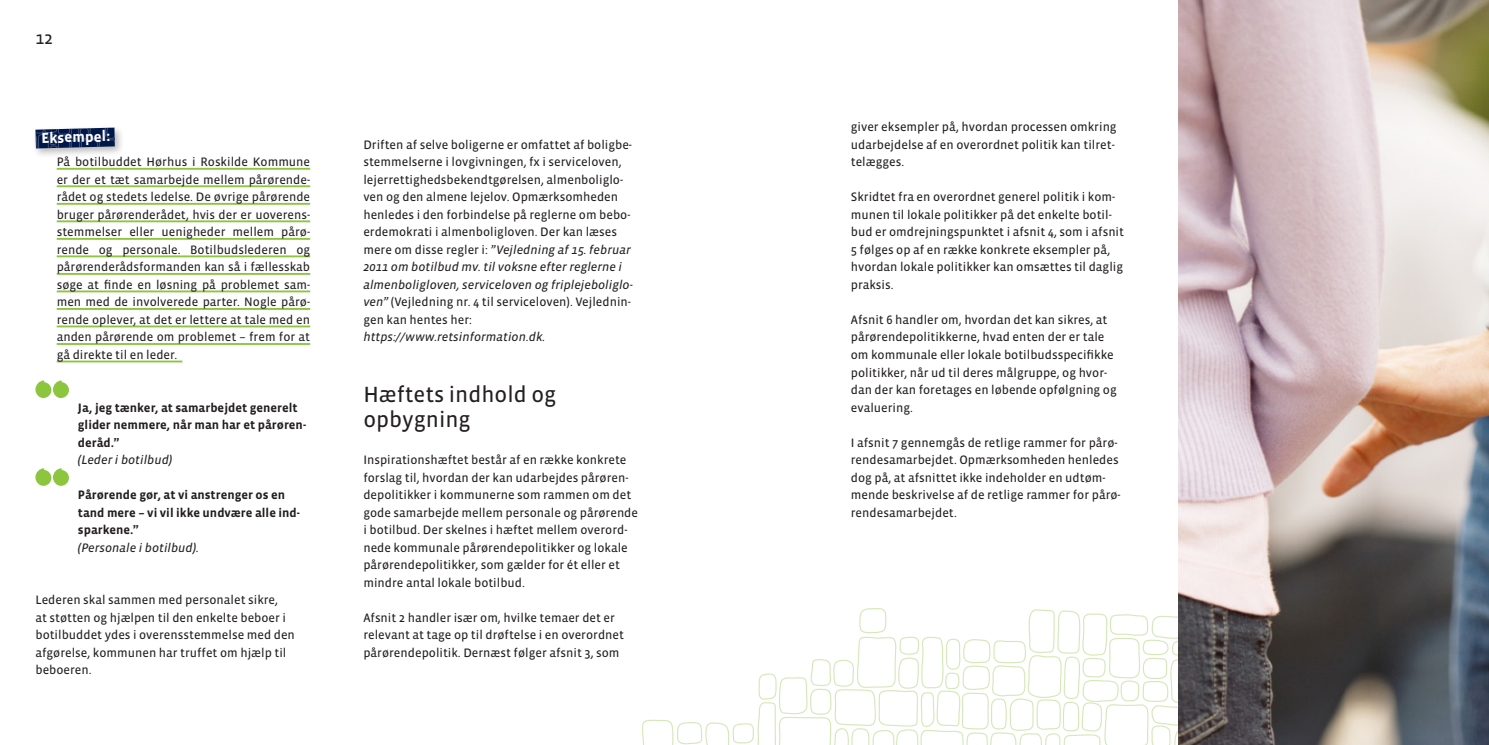
<style>
.page{position:relative;width:1489px;height:745px;background:#fff}
.page>*{position:absolute;margin:0;border:0;box-sizing:border-box;transform-origin:0 0}
.Rubrik_2{font:22.5px/25px "Vista Sans Reg";color:#231f20}
.t1{font:17.5px "Vista Sans Reg";color:#231f20}
.Mellemrubrik{font:700 15px "Vista Sans";color:#fff}
.Eksempel{font:12.5px/17.5px "Vista Sans Reg";color:#231f20}
.t2{font:700 12.5px/17.5px "Vista Sans";color:#231f20}
.t3{font:italic 12.5px "Vista Sans Reg";color:#231f20}
.s1{font-style:italic}
</style>
<div class="page">
<svg style="left:642px;top:608px;width:542px;height:137px"></svg>
<hr style="left:57px;top:168px;width:253px;height:2px;background:#8bc63e">
<hr style="left:57px;top:185px;width:253px;height:2px;background:#8bc63e">
<hr style="left:57px;top:203px;width:253px;height:2px;background:#8bc63e">
<hr style="left:57px;top:220px;width:253px;height:2px;background:#8bc63e">
<hr style="left:57px;top:238px;width:253px;height:2px;background:#8bc63e">
<hr style="left:57px;top:255px;width:253px;height:2px;background:#8bc63e">
<hr style="left:57px;top:273px;width:253px;height:2px;background:#8bc63e">
<hr style="left:57px;top:290px;width:253px;height:2px;background:#8bc63e">
<hr style="left:57px;top:308px;width:253px;height:2px;background:#8bc63e">
<hr style="left:57px;top:325px;width:253px;height:2px;background:#8bc63e">
<hr style="left:57px;top:343px;width:253px;height:2px;background:#8bc63e">
<hr style="left:57px;top:360px;width:125px;height:2px;background:#8bc63e">
<svg style="left:35px;top:380px;width:34px;height:18px"></svg>
<svg style="left:35px;top:468px;width:34px;height:17px"></svg>
<img style="left:1178px;top:0;width:310px;height:744px">
<div style="left:32px;top:124px;width:93px;height:34px;background:#231f20;opacity:.3"></div>
<svg style="left:35px;top:127px;width:80px;height:21px"></svg>
<h2 class="t1" style="left:35px;top:29px;width:19px">12</h2>
<p class="Mellemrubrik" style="left:41px;top:130px;width:70px;rotate:-1deg">Eksempel:</p>
<p class="Eksempel" style="left:57px;top:153px;width:255px;text-align:justify">På botilbuddet Hørhus i Roskilde Kommune er der et tæt samarbejde mellem pårørende&shy;rådet og stedets ledelse. De øvrige pårørende bruger pårørenderådet, hvis der er uoverens&shy;stemmelser eller uenigheder mellem pårø&shy;rende og personale. Botilbudslederen og pårørenderådsformanden kan så i fællesskab søge at finde en løsning på problemet sam&shy;men med de involverede parter. Nogle pårø&shy;rende oplever, at det er lettere at tale med en anden pårørende om problemet – frem for at gå direkte til en leder.</p>
<p class="t2" style="left:78px;top:398px;width:230px">Ja, jeg tænker, at samarbejdet generelt glider nemmere, når man har et pårøren&shy;deråd.”</p>
<p class="t3" style="left:78px;top:453px;width:96px">(Leder i botilbud)</p>
<p class="t2" style="left:78px;top:486px;width:223px">Pårørende gør, at vi anstrenger os en tand mere – vi vil ikke undvære alle ind&shy;sparkene.”</p>
<p class="t3" style="left:78px;top:541px;width:122px">(Personale i botilbud).</p>
<p class="Eksempel" style="left:35px;top:591px;width:261px">Lederen skal sammen med personalet sikre,<br>at støtten og hjælpen til den enkelte beboer i botilbuddet ydes i overensstemmelse med den afgørelse, kommunen har truffet om hjælp til beboeren.</p>
<p class="Eksempel" style="left:363px;top:136px;width:271px">Driften af selve boligerne er omfattet af boligbe&shy;stemmelserne i lovgivningen, fx i serviceloven, lejerrettighedsbekendtgørelsen, almenboliglo&shy;ven og den almene lejelov. Opmærksomheden henledes i den forbindelse på reglerne om bebo&shy;erdemokrati i almenboligloven. Der kan læses mere om disse regler i: <span class="s1">”Vejledning af 15. februar 2011 om botilbud mv. til voksne efter reglerne i almenboligloven, serviceloven og friplejeboliglo&shy;ven”</span> (Vejledning nr. 4 til serviceloven). Vejlednin&shy;gen kan hentes her:</p>
<p class="t3" style="left:363px;top:331px;width:183px">https://www.retsinformation.dk.</p>
<p class="Rubrik_2" style="left:363px;top:382px;width:194px">Hæftets indhold og opbygning</p>
<p class="Eksempel" style="left:363px;top:451px;width:276px">Inspirationshæftet består af en række konkrete forslag til, hvordan der kan udarbejdes pårøren&shy;depolitikker i kommunerne som rammen om det gode samarbejde mellem personale og pårørende i botilbud. Der skelnes i hæftet mellem overord&shy;nede kommunale pårørendepolitikker og lokale pårørendepolitikker, som gælder for ét eller et mindre antal lokale botilbud.</p>
<p class="Eksempel" style="left:363px;top:608px;width:262px">Afsnit 2 handler især om, hvilke temaer det er relevant at tage op til drøftelse i en overordnet pårørendepolitik. Dernæst følger afsnit 3, som</p>
<p class="Eksempel" style="left:850px;top:118px;width:267px">giver eksempler på, hvordan processen omkring udarbejdelse af en overordnet politik kan tilret&shy;telægges.</p>
<p class="Eksempel" style="left:850px;top:188px;width:275px">Skridtet fra en overordnet generel politik i kom&shy;munen til lokale politikker på det enkelte botil&shy;bud er omdrejningspunktet i afsnit 4, som i afsnit 5 følges op af en række konkrete eksempler på, hvordan lokale politikker kan omsættes til daglig praksis.</p>
<p class="Eksempel" style="left:850px;top:311px;width:267px">Afsnit 6 handler om, hvordan det kan sikres, at pårørendepolitikkerne, hvad enten der er tale om kommunale eller lokale botilbudsspecifikke politikker, når ud til deres målgruppe, og hvor&shy;dan der kan foretages en løbende opfølgning og evaluering.</p>
<p class="Eksempel" style="left:850px;top:433px;width:271px">I afsnit 7 gennemgås de retlige rammer for pårø&shy;rendesamarbejdet. Opmærksomheden henledes dog på, at afsnittet ikke indeholder en udtøm&shy;mende beskrivelse af de retlige rammer for pårø&shy;rendesamarbejdet.</p>
</div>
